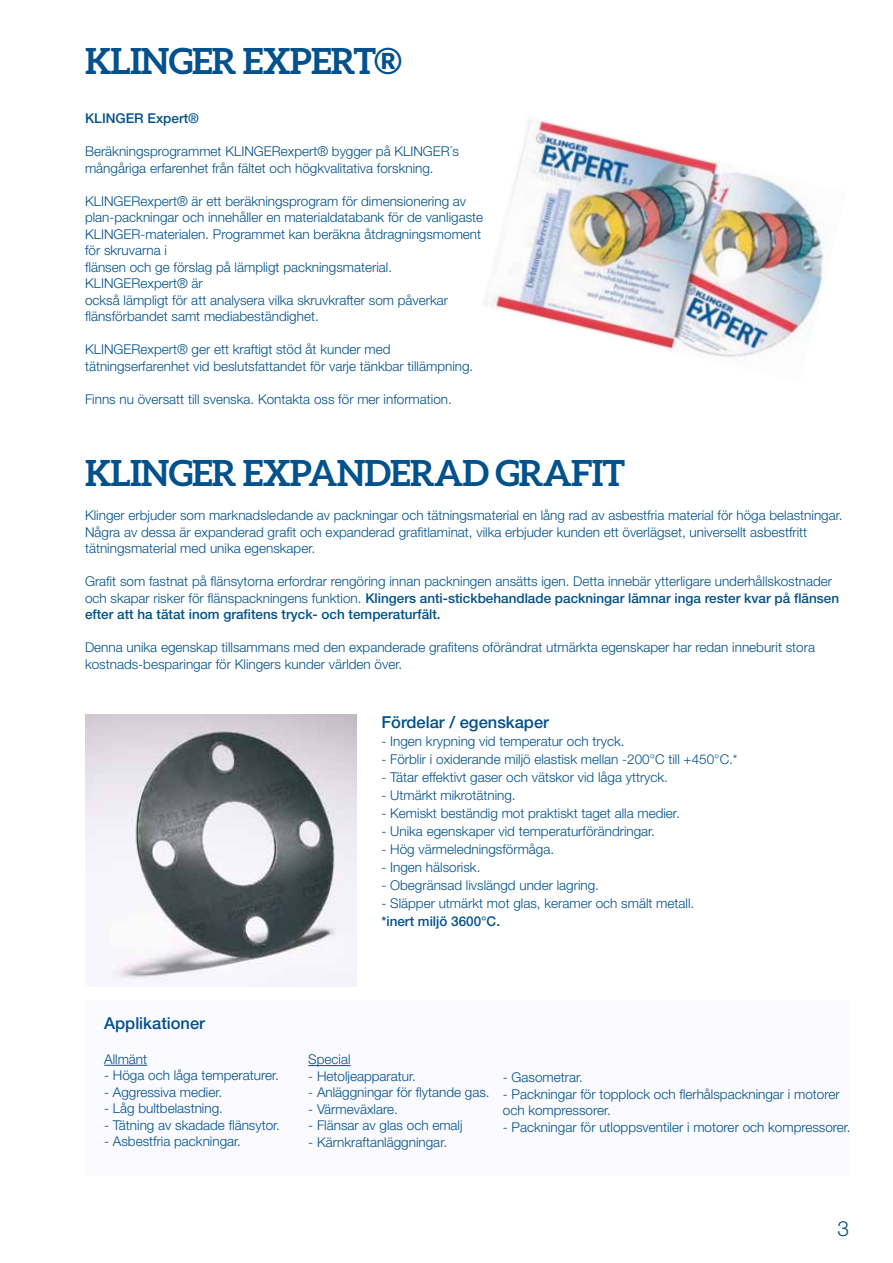
<style>
.page{position:relative;width:893px;height:1263px;background:#fff}
.page>*{position:absolute;margin:0;border:0;box-sizing:border-box;transform-origin:0 0}
.t1{font:700 36px "Aleo";letter-spacing:-.025em;color:#00518c}
.t2{font:300 21px "Helvetica Neue LT Pro";color:#00518c}
.t3{font:500 16.5px "Helvetica Neue LT Pro";color:#00518c}
.t4{font:300 13.5px/16.5px "Helvetica Neue LT Pro";color:#00518c}
.t5{font:500 13.5px "Helvetica Neue LT Pro";color:#00518c}
.s1{font-weight:500}
</style>
<div class="page">
<img style="left:482px;top:119px;width:345px;height:238px">
<img style="left:85px;top:714px;width:272px;height:272px">
<div style="left:85px;top:1000px;width:765px;height:176px;background:#fafaff"></div>
<hr style="left:104px;top:1065px;width:43px;height:1px;background:#00518c">
<hr style="left:308px;top:1065px;width:43px;height:1px;background:#00518c">
<h1 class="t1" style="left:85px;top:40px;width:319px">KLINGER EXPERT®</h1>
<p class="t5" style="left:85px;top:110px;width:116px">KLINGER Expert®</p>
<p class="t4" style="left:85px;top:143px;width:375px">Beräkningsprogrammet KLINGERexpert® bygger på KLINGER´s mångåriga erfarenhet från fältet och högkvalitativa forskning.</p>
<p class="t4" style="left:85px;top:192px;width:400px">KLINGERexpert® är ett beräkningsprogram för dimensionering av plan-packningar och innehåller en materialdatabank för de vanligaste KLINGER-materialen. Programmet kan beräkna åtdragningsmoment för skruvarna i<br>flänsen och ge förslag på lämpligt packningsmaterial.<br>KLINGERexpert® är<br>också lämpligt för att analysera vilka skruvkrafter som påverkar flänsförbandet samt mediabeständighet.</p>
<p class="t4" style="left:85px;top:341px;width:390px">KLINGERexpert® ger ett kraftigt stöd åt kunder med tätningserfarenhet vid beslutsfattandet för varje tänkbar tillämpning.</p>
<p class="t4" style="left:85px;top:390px;width:368px">Finns nu översatt till svenska. Kontakta oss för mer information.</p>
<h1 class="t1" style="left:85px;top:452px;width:331px">KLINGER EXPANDERA</h1>
<h1 class="t1" style="left:462px;top:452px;width:79px">D GRAFIT</h1>
<p class="t4" style="left:85px;top:507px;width:759px">Klinger erbjuder som marknadsledande av packningar och tätningsmaterial en lång rad av asbestfria material för höga belastningar.<br>Några av dessa är expanderad grafit och expanderad grafitlaminat, vilka erbjuder kunden ett överlägset, universellt asbestfritt tätningsmaterial med unika egenskaper.</p>
<p class="t4" style="left:85px;top:573px;width:756px">Grafit som fastnat på flänsytorna erfordrar rengöring innan packningen ansätts igen. Detta innebär ytterligare underhållskostnader och skapar risker för flänspackningens funktion. <span class="s1">Klingers anti-stickbehandlade packningar lämnar inga rester kvar på flänsen efter att ha tätat inom grafitens tryck- och temperaturfält.</span></p>
<p class="t4" style="left:85px;top:639px;width:731px">Denna unika egenskap tillsammans med den expanderade grafitens oförändrat utmärkta egenskaper har redan inneburit stora kostnads-besparingar för Klingers kunder världen över.</p>
<p class="t3" style="left:381px;top:712px;width:169px">Fördelar / egenskaper</p>
<p class="t4" style="left:381px;top:732px;width:245px">- Ingen krypning vid temperatur och tryck.</p>
<p class="t4" style="left:381px;top:750px;width:358px">- Förblir i oxiderande miljö elastisk mellan -200°C till +450°C.*</p>
<p class="t4" style="left:381px;top:768px;width:288px">- Tätar effektivt gaser och vätskor vid låga yttryck.</p>
<p class="t4" style="left:381px;top:786px;width:136px">- Utmärkt mikrotätning.</p>
<p class="t4" style="left:381px;top:804px;width:300px">- Kemiskt beständig mot praktiskt taget alla medier.</p>
<p class="t4" style="left:381px;top:822px;width:275px">- Unika egenskaper vid temperaturförändringar.</p>
<p class="t4" style="left:381px;top:840px;width:174px">- Hög värmeledningsförmåga.</p>
<p class="t4" style="left:381px;top:858px;width:101px">- Ingen hälsorisk.</p>
<p class="t4" style="left:381px;top:876px;width:219px">- Obegränsad livslängd under lagring.</p>
<p class="t4" style="left:381px;top:894px;width:314px">- Släpper utmärkt mot glas, keramer och smält metall.</p>
<p class="t5" style="left:381px;top:913px;width:120px">*inert miljö 3600°C.</p>
<p class="t3" style="left:104px;top:1014px;width:102px">Applikationer</p>
<p class="t4" style="left:104px;top:1050px;width:44px">Allmänt</p>
<p class="t4" style="left:104px;top:1067px;width:176px">- Höga och låga temperaturer.</p>
<p class="t4" style="left:104px;top:1083px;width:120px">- Aggressiva medier.</p>
<p class="t4" style="left:104px;top:1100px;width:120px">- Låg bultbelastning.</p>
<p class="t4" style="left:104px;top:1116px;width:177px">- Tätning av skadade flänsytor.</p>
<p class="t4" style="left:104px;top:1133px;width:138px">- Asbestfria packningar.</p>
<p class="t4" style="left:308px;top:1051px;width:44px">Special</p>
<p class="t4" style="left:308px;top:1067px;width:109px">- Hetoljeapparatur.</p>
<p class="t4" style="left:308px;top:1084px;width:183px">- Anläggningar för flytande gas.</p>
<p class="t4" style="left:308px;top:1100px;width:91px">- Värmeväxlare.</p>
<p class="t4" style="left:308px;top:1117px;width:156px">- Flänsar av glas och emalj</p>
<p class="t4" style="left:308px;top:1133px;width:140px">- Kärnkraftanläggningar.</p>
<p class="t4" style="left:503px;top:1069px;width:82px">- Gasometrar.</p>
<p class="t4" style="left:503px;top:1085px;width:338px">- Packningar för topplock och flerhålspackningar i motorer och kompressorer.</p>
<p class="t4" style="left:503px;top:1118px;width:349px">- Packningar för utloppsventiler i motorer och kompressorer.</p>
<h2 class="t2" style="left:838px;top:1216px;width:13px">3</h2>
</div>
